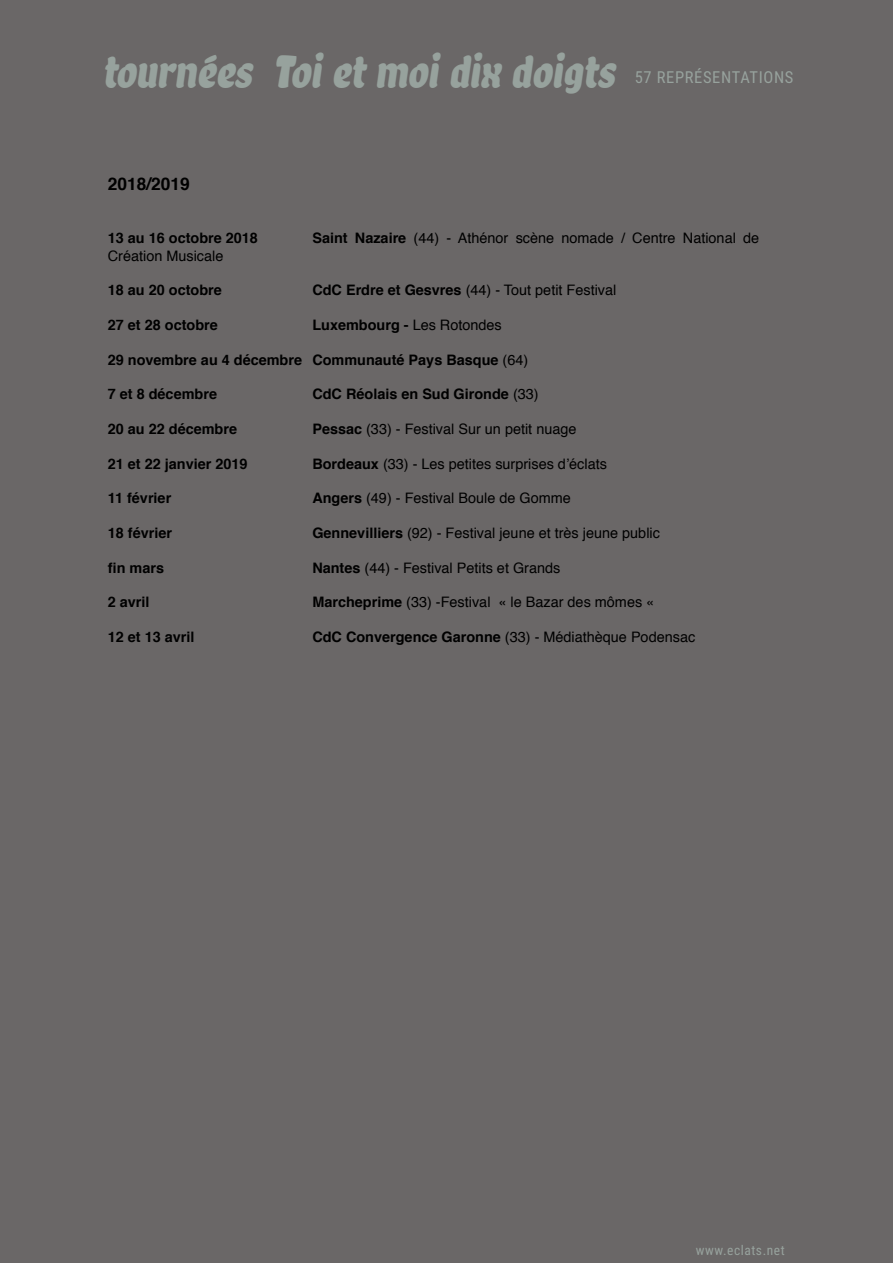
<style>
.page{position:relative;width:893px;height:1263px;background:#6a6767}
.page>*{position:absolute;margin:0;border:0;box-sizing:border-box;transform-origin:0 0}
.t1{font:46.5px "Chela One";color:#97a29d}
.t2{font:700 17.4px "Helvetica";color:#000}
.t3{font:16.5px "Roboto Condensed";letter-spacing:.04em;color:#97a29d}
.t4{font:14.4px "Helvetica";color:#000}
.t5{font:700 14.4px "Helvetica";color:#000}
.t6{font:13.5px "Roboto Condensed";letter-spacing:.04em;color:#97a29d}
.s1{font-weight:700}
.s2{font-weight:400}
</style>
<div class="page">
<p class="t1" style="left:102px;top:45px;width:522px">tournées Toiet moidix doigts</p>
<p class="t3" style="left:635px;top:65px;width:160px">57 REPRÉSENTATIONS</p>
<p class="t2" style="left:108px;top:170px;width:83px">2018/2019</p>
<p class="t5" style="left:108px;top:227px;width:152px">13 au 16 octobre 2018</p>
<p class="t4" style="left:312px;top:227px;width:448px"><span class="s1">Saint Nazaire</span> (44) - Athénor scène nomade / Centre National de</p>
<p class="t4" style="left:108px;top:245px;width:117px">Création Musicale</p>
<p class="t5" style="left:108px;top:279px;width:115px">18 au 20 octobre</p>
<p class="t4" style="left:312px;top:279px;width:305px"><span class="s1">CdC Erdre et Gesvres</span> (44) - Tout petit Festival</p>
<p class="t5" style="left:108px;top:313px;width:111px">27 et 28 octobre</p>
<p class="t5" style="left:312px;top:313px;width:191px">Luxembourg - <span class="s2">Les Rotondes</span></p>
<p class="t5" style="left:108px;top:348px;width:422px">29 novembre au 4 décembre Communauté Pays Basque <span class="s2">(64)</span></p>
<p class="t5" style="left:108px;top:383px;width:111px">7 et 8 décembre</p>
<p class="t5" style="left:312px;top:383px;width:228px">CdC Réolais en Sud Gironde <span class="s2">(33)</span></p>
<p class="t5" style="left:108px;top:417px;width:131px">20 au 22 décembre</p>
<p class="t4" style="left:312px;top:418px;width:266px"><span class="s1">Pessac</span> (33) - Festival Sur un petit nuage</p>
<p class="t5" style="left:108px;top:452px;width:141px">21 et 22 janvier 2019</p>
<p class="t4" style="left:312px;top:453px;width:296px"><span class="s1">Bordeaux</span> (33) - Les petites surprises d’éclats</p>
<p class="t5" style="left:108px;top:487px;width:65px">11 février</p>
<p class="t4" style="left:312px;top:487px;width:260px"><span class="s1">Angers</span> (49) - Festival Boule de Gomme</p>
<p class="t5" style="left:108px;top:521px;width:66px">18 février</p>
<p class="t4" style="left:312px;top:522px;width:349px"><span class="s1">Gennevilliers</span> (92) - Festival jeune et très jeune public</p>
<p class="t5" style="left:108px;top:556px;width:58px">fin mars</p>
<p class="t4" style="left:312px;top:556px;width:249px"><span class="s1">Nantes</span> (44) - Festival Petits et Grands</p>
<p class="t5" style="left:108px;top:591px;width:43px">2 avril</p>
<p class="t4" style="left:312px;top:591px;width:343px"><span class="s1">Marcheprime</span> (33) -Festival « le Bazar des mômes «</p>
<p class="t5" style="left:108px;top:625px;width:88px">12 et 13 avril</p>
<p class="t4" style="left:312px;top:626px;width:384px"><span class="s1">CdC Convergence Garonne</span> (33) - Médiathèque Podensac</p>
<p class="t6" style="left:696px;top:1241px;width:90px">www.eclats.net</p>
</div>
